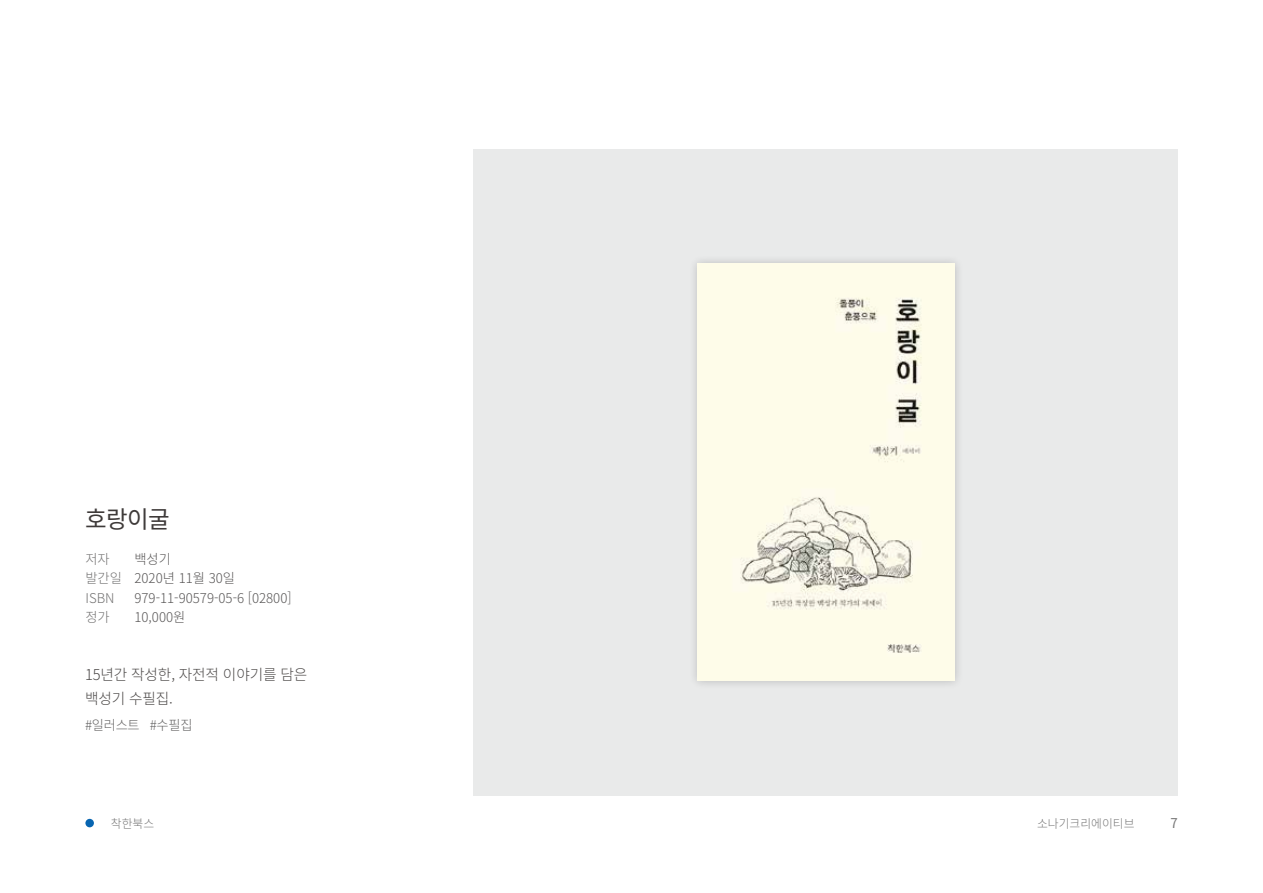
<style>
.page{position:relative;width:1263px;height:893px;background:#fff}
.page>*{position:absolute;margin:0;border:0;box-sizing:border-box;transform-origin:0 0}
.t1{font:24px "Noto Sans KR";color:#3e3a39}
.t2{font:300 15px/24px "Noto Sans KR";letter-spacing:-.01em;color:#4c4948}
.t3{font:300 13.5px/19.5px "Noto Sans KR";color:#595757}
.t4{font:300 13.5px/19.5px "Noto Sans KR";color:#727171}
.t5{font:300 13.5px "Noto Sans KR";letter-spacing:-.02em;color:#656464}
.t6{font:13.5px "Noto Sans KR";color:#767676}
.t7{font:300 12px "Noto Sans KR";color:#767676}
</style>
<div class="page">
<div style="left:85px;top:819px;width:9px;height:8px;background:#0765b1;border-radius:50%"></div>
<div style="left:474px;top:149px;width:704px;height:646px;background:#e9eaea"></div>
<div style="left:688px;top:255px;width:276px;height:434px;background:#000;opacity:.2"></div>
<img style="left:697px;top:264px;width:257px;height:416px">
<h1 class="t1" style="left:85px;top:505px;width:86px">호랑이굴</h1>
<p class="t4" style="left:85px;top:549px;width:38px">저자 발간일<br>ISBN 정가</p>
<p class="t3" style="left:134px;top:549px;width:159px">백성기<br>2020년 11월 30일<br>979-11-90579-05-6 [02800]<br>10,000원</p>
<p class="t2" style="left:85px;top:662px;width:224px">15년간 작성한, 자전적 이야기를 담은 백성기 수필집.</p>
<p class="t5" style="left:85px;top:717px;width:109px">#일러스트 #수필집</p>
<p class="t7" style="left:111px;top:816px;width:45px">착한북스</p>
<p class="t7" style="left:1037px;top:816px;width:99px">소나기크리에이티브</p>
<p class="t6" style="left:1170px;top:816px;width:9px">7</p>
</div>
